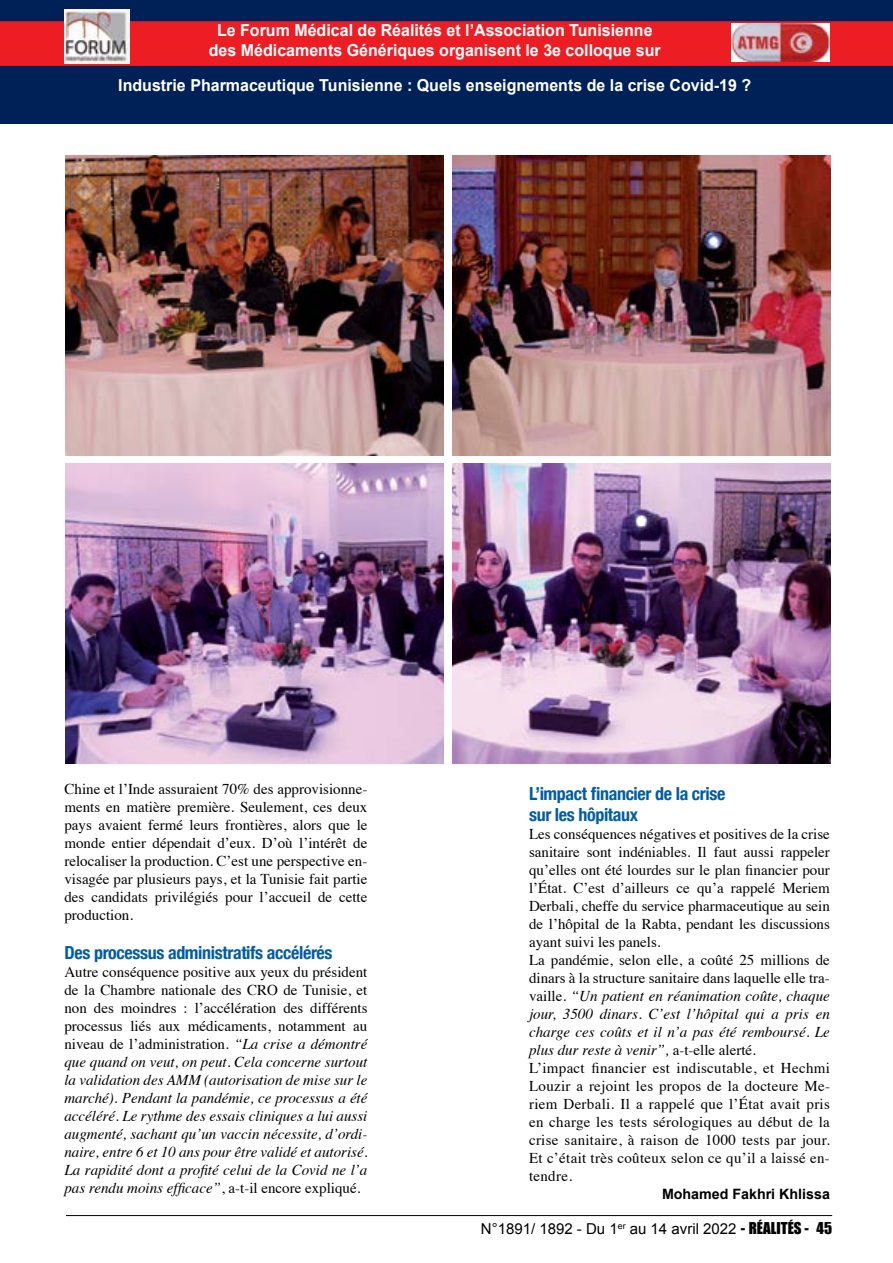
<style>
.page{position:relative;width:893px;height:1263px;background:#fff}
.page>*{position:absolute;margin:0;border:0;box-sizing:border-box;transform-origin:0 0}
.t1{font:700 condensed 18px/21px "Helvetica Neue";letter-spacing:-.02em;color:#005da4}
.t2{font:700 16.5px/19.5px "Arial";color:#fff;text-align:center}
.t3{font:15px/18px "Times";color:#000;text-align:justify}
.t4{font:italic 15px/18px "Times";color:#000;text-align:justify}
.t5{font:15px "Arial";color:#000}
.t6{font:700 14.25px "Arial";color:#000}
.s1{font-style:normal}
.s2{font-style:italic}
.s3{font-family:"Impact"}
</style>
<div class="page">
<hr style="left:66px;top:1215px;width:766px;height:1px;background:#000">
<div style="left:0;top:0;width:893px;height:123px;background:#002157"></div>
<div style="left:0;top:21px;width:893px;height:45px;background:#ed1d24"></div>
<img style="left:65px;top:9px;width:64px;height:55px">
<img style="left:731px;top:24px;width:98px;height:37px">
<img style="left:65px;top:155px;width:379px;height:300px">
<img style="left:65px;top:463px;width:379px;height:300px">
<img style="left:452px;top:155px;width:379px;height:300px">
<img style="left:452px;top:463px;width:379px;height:300px">
<p class="t2" style="left:209px;top:21px;width:453px">Le Forum Médical de Réalités et l’Association Tunisienne des Médicaments Génériques organisent le 3e colloque sur</p>
<p class="t2" style="left:118px;top:76px;width:634px">Industrie Pharmaceutique Tunisienne : Quels enseignements de la crise Covid-19 ?</p>
<p class="t3" style="left:64px;top:778px;width:304px">Chine et l’Inde assuraient 70% des approvisionne&shy;ments en matière première. Seulement, ces deux pays avaient fermé leurs frontières, alors que le monde entier dépendait d’eux. D’où l’intérêt de relocaliser la production. C’est une perspective en&shy;visagée par plusieurs pays, et la Tunisie fait partie des candidats privilégiés pour l’accueil de cette production.</p>
<p class="t1" style="left:64px;top:941px;width:270px">Des processus administratifs accélérés</p>
<p class="t4" style="left:64px;top:962px;width:304px"><span class="s1">Autre conséquence positive aux yeux du président de la Chambre nationale des CRO de Tunisie, et non des moindres : l’accélération des différents processus liés aux médicaments, notamment au niveau de l’administration.</span> “La crise a démontré que quand on veut, on peut. Cela concerne surtout la validation des AMM (autorisation de mise sur le marché). Pendant la pandémie, ce processus a été accéléré. Le rythme des essais cliniques a lui aussi augmenté, sachant qu’un vaccin nécessite, d’ordi&shy;naire, entre 6 et 10 ans pour être validé et autorisé.<br>La rapidité dont a profité celui de la Covid ne l’a pas rendu moins efficace”<span class="s1">, a-t-il encore expliqué.</span></p>
<p class="t1" style="left:529px;top:783px;width:198px">L’impact financier de la crise sur les hôpitaux</p>
<p class="t3" style="left:529px;top:823px;width:302px;text-align:left">Les conséquences négatives et positives de la crise sanitaire sont indéniables. Il faut aussi rappeler qu’elles ont été lourdes sur le plan financier pour l’État. C’est d’ailleurs ce qu’a rappelé Meriem Derbali, cheffe du service pharmaceutique au sein de l’hôpital de la Rabta, pendant les discussions ayant suivi les panels.<br>La pandémie, selon elle, a coûté 25 millions de dinars à la structure sanitaire dans laquelle elle tra&shy;vaille. <span class="s2">“Un patient en réanimation coûte, chaque jour, 3500 dinars. C’est l’hôpital qui a pris en charge ces coûts et il n’a pas été remboursé. Le plus dur reste à venir”,</span> a-t-elle alerté.<br>L’impact financier est indiscutable, et Hechmi Louzir a rejoint les propos de la docteure Me&shy;riem Derbali. Il a rappelé que l’État avait pris en charge les tests sérologiques au début de la crise sanitaire, à raison de 1000 tests par jour.<br>Et c’était très coûteux selon ce qu’il a laissé en&shy;tendre.</p>
<p class="t6" style="left:662px;top:1184px;width:169px">Mohamed Fakhri Khlissa</p>
<p class="t5" style="left:481px;top:1219px;width:353px">N°1891/ 1892 - Du 1<sup>er</sup> au 14 avril 2022 <span class="s3">- RÉALITÉS - 45</span></p>
</div>
